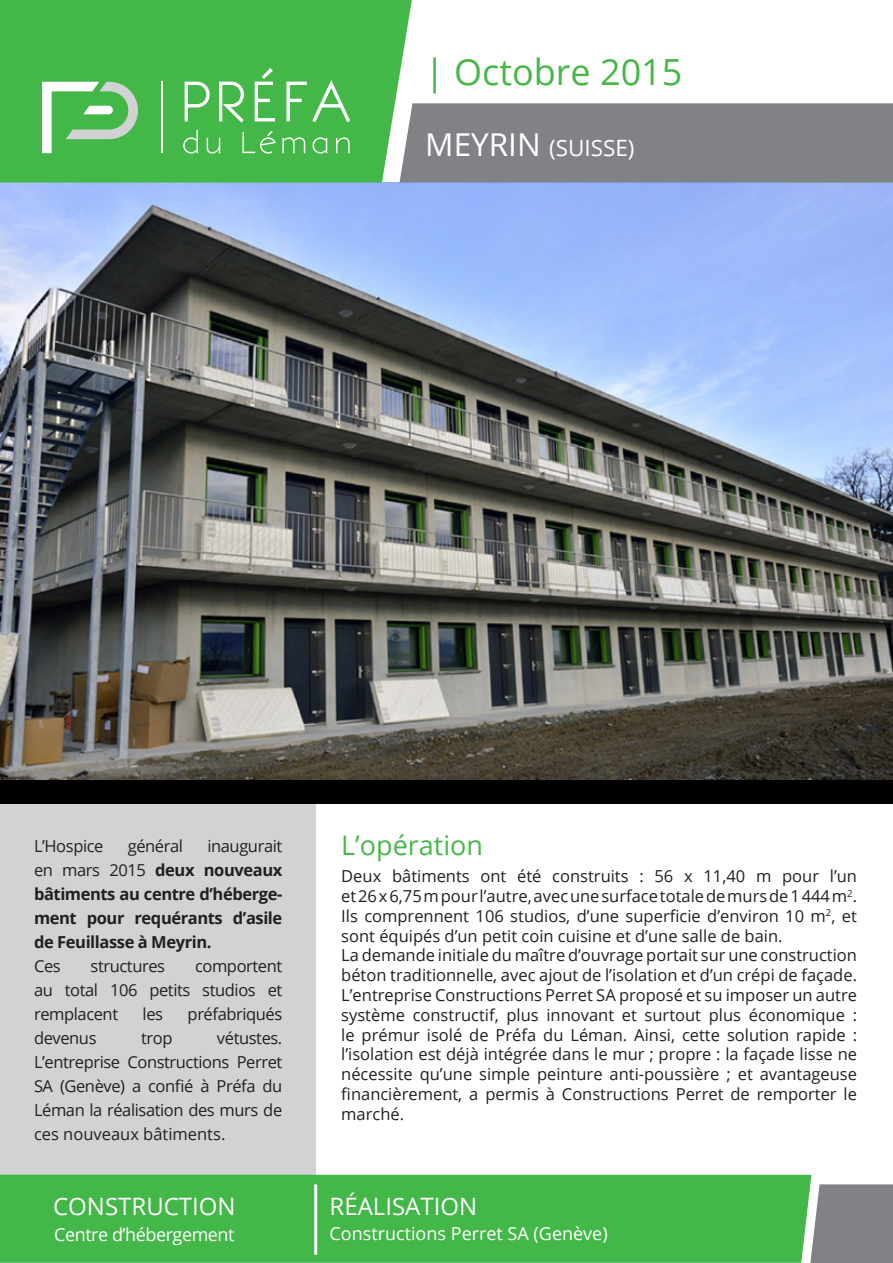
<style>
.page{position:relative;width:893px;height:1263px;background:#fff}
.page>*{position:absolute;margin:0;border:0;box-sizing:border-box;transform-origin:0 0}
.t1{font:36px "Open Sans";color:#48b749}
.t2{font:27px "Open Sans";color:#48b749}
.t3{font:24px "Open Sans";color:#fff}
.t4{font:22.5px "Open Sans";color:#fff}
.t5{font:18px "Open Sans";color:#fff}
.t6{font:18px "Open Sans";letter-spacing:-.025em;color:#fff}
.t7{font:16.5px/19.8px "Open Sans";color:#231f20;text-align:justify}
.t8{font:700 16.5px/24px "Open Sans";letter-spacing:-.025em;color:#231f20;text-align:justify}
.t9{font:16.5px "Open Sans";letter-spacing:-.025em;color:#231f20}
.s1{font-size:31.5px}
.s2{font-weight:400}
</style>
<div class="page">
<img style="left:0;top:183px;width:893px;height:597px">
<div style="left:0;top:802px;width:316px;height:406px;background:#d1d2d4"></div>
<div style="left:412px;top:103px;width:481px;height:80px;background:#808285"></div>
<div style="left:0;top:0;width:412px;height:183px;background:#44b749"></div>
<svg style="left:405px;top:0;width:7px;height:103px"></svg>
<svg style="left:42px;top:82px;width:96px;height:71px"></svg>
<svg style="left:185px;top:82px;width:25px;height:39px"></svg>
<svg style="left:219px;top:82px;width:25px;height:41px"></svg>
<svg style="left:255px;top:68px;width:20px;height:53px"></svg>
<svg style="left:286px;top:80px;width:64px;height:42px"></svg>
<svg style="left:183px;top:130px;width:15px;height:24px"></svg>
<svg style="left:207px;top:138px;width:13px;height:16px"></svg>
<svg style="left:242px;top:131px;width:34px;height:23px"></svg>
<svg style="left:282px;top:137px;width:23px;height:16px"></svg>
<svg style="left:313px;top:137px;width:14px;height:17px"></svg>
<svg style="left:336px;top:137px;width:14px;height:16px"></svg>
<hr style="left:161px;top:82px;width:2px;height:71px;background:#fff">
<div style="left:0;top:780px;width:893px;height:24px;background:#000"></div>
<div style="left:0;top:1175px;width:811px;height:88px;background:#44b749"></div>
<svg style="left:810px;top:1184px;width:83px;height:79px;background:#888a8c"></svg>
<hr style="left:314px;top:1184px;width:3px;height:71px;background:#fff">
<h1 class="t1" style="left:425px;top:47px;width:259px">| Octobre 2015</h1>
<h3 class="t4" style="left:425px;top:133px;width:211px"><span class="s1">MEYRIN</span> (SUISSE)</h3>
<p class="t9" style="left:34px;top:835px;width:71px">L’Hospice</p>
<p class="t9" style="left:128px;top:835px;width:57px">général</p>
<p class="t8" style="left:34px;top:834px;width:250px;text-indent:173px"><span class="s2">inaugurait en mars 2015</span> deux nouveaux bâtiments au centre d’héberge&shy;ment pour requérants d’asile de Feuillasse à Meyrin.</p>
<p class="t7" style="left:34px;top:956px;width:28px">Ces</p>
<p class="t9" style="left:91px;top:955px;width:76px">structures</p>
<p class="t7" style="left:34px;top:954px;width:250px;line-height:24px;text-indent:161px">comportent au total 106 petits studios et remplacent</p>
<p class="t7" style="left:143px;top:1004px;width:22px">les</p>
<p class="t9" style="left:188px;top:1003px;width:96px">préfabriqués</p>
<p class="t7" style="left:34px;top:1026px;width:250px;line-height:24px;text-indent:183px">vétustes.<br>L’entreprise Constructions Perret SA (Genève) a confié à Préfa du Léman la réalisation des murs de ces nouveaux bâtiments.</p>
<p class="t9" style="left:34px;top:1027px;width:64px">devenus</p>
<p class="t7" style="left:141px;top:1028px;width:33px">trop</p>
<h2 class="t2" style="left:341px;top:827px;width:143px">L’opération</h2>
<p class="t7" style="left:341px;top:866px;width:517px;text-align:left">Deux bâtiments ont été construits : 56 x 11,40 m pour l’un et 26 x 6,75 m pour l’autre, avec une surface totale de murs de 1 444 m<sup>2</sup>.<br>Ils comprennent 106 studios, d’une superficie d’environ 10 m<sup>2</sup>, et sont équipés d’un petit coin cuisine et d’une salle de bain.<br>La demande initiale du maître d’ouvrage portait sur une construction béton traditionnelle, avec ajout de l’isolation et d’un crépi de façade.<br>L’entreprise Constructions Perret SA proposé et su imposer un autre système constructif, plus innovant et surtout plus économique : le prémur isolé de Préfa du Léman. Ainsi, cette solution rapide : l’isolation est déjà intégrée dans le mur ; propre : la façade lisse ne nécessite qu’une simple peinture anti-poussière ; et avantageuse financièrement, a permis à Constructions Perret de remporter le marché.</p>
<h3 class="t3" style="left:53px;top:1190px;width:184px">CONSTRUCTION</h3>
<h3 class="t3" style="left:330px;top:1190px;width:149px">RÉALISATION</h3>
<p class="t6" style="left:54px;top:1222px;width:182px">Centre d’hébergement</p>
<p class="t5" style="left:330px;top:1221px;width:280px">Constructions Perret SA (Genève)</p>
</div>
